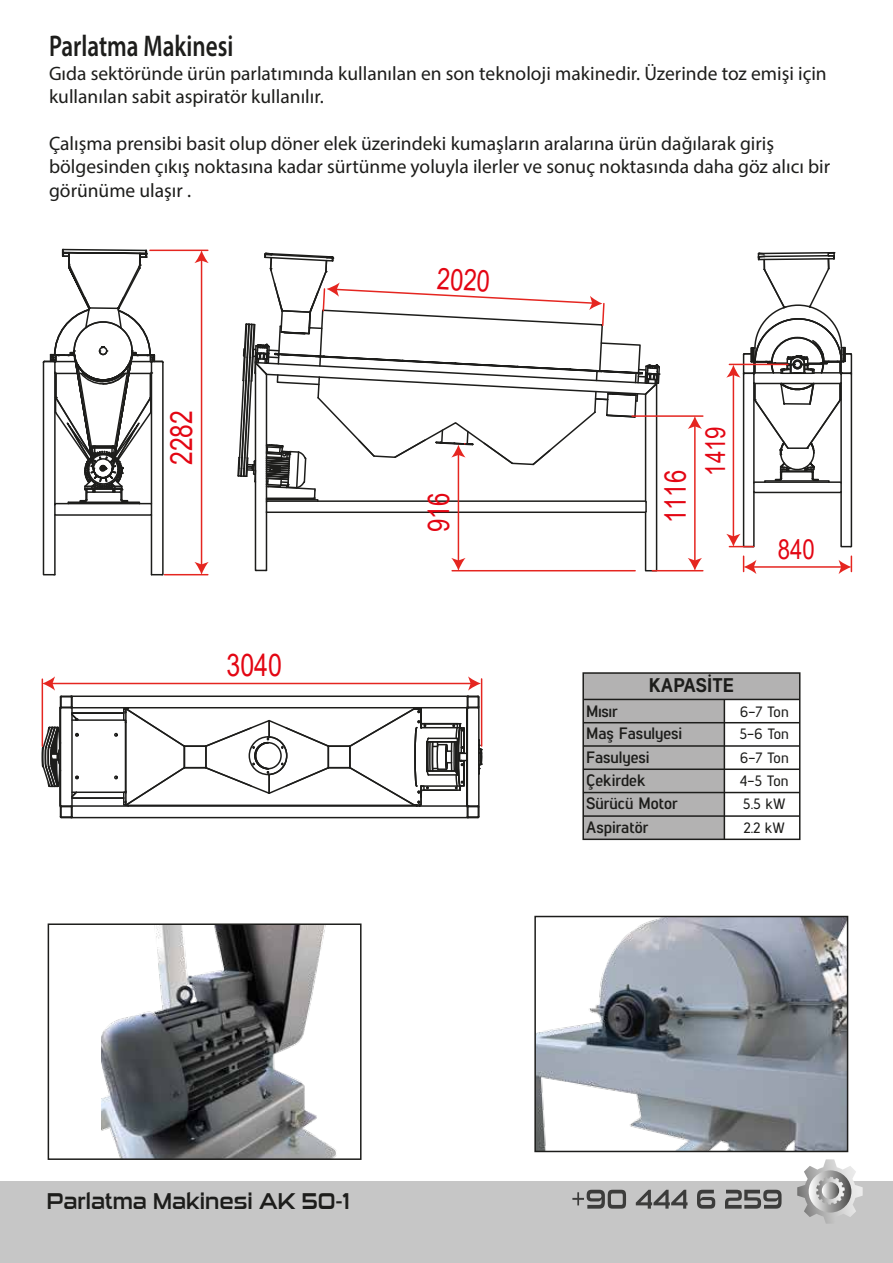
<style>
.page{position:relative;width:893px;height:1263px;background:#fff}
.page>*{position:absolute;margin:0;border:0;box-sizing:border-box;transform-origin:0 0}
.t1{font:31.2px "Arial";color:#e30613;scale:.8 1}
.t2{font:30.75px "Arial";color:#e30613;scale:.8 1}
.t3{font:600 30px "Myriad Pro";color:#1d1d1b;scale:.77 1}
.t4{font:29.85px "Arial";color:#e30613;scale:.8 1}
.t5{font:27.75px "Arial";color:#e30613;scale:.8 1}
.t6{font:22.5px "Sui Generis Rg";color:#1d1d1b;scale:.9 1}
.t7{font:800 19.8px "Lintel";color:#1d1d1b}
.t8{font:19.5px/23.4px "Myriad Pro";color:#1d1d1b}
.t9{font:700 16.5px/23.2px "Lintel";color:#1d1d1b}
.t10{font:500 15px/23.2px "Lintel";color:#1d1d1b;text-align:justify}
</style>
<div class="page">
<img style="left:102px;top:926px;width:235px;height:231px">
<div style="left:48px;top:923px;width:314px;height:237px;border:2px solid #1d1d1b"></div>
<img style="left:537px;top:919px;width:308px;height:230px">
<div style="left:534px;top:916px;width:314px;height:236px;border:2px solid #1d1d1b"></div>
<div style="left:583px;top:673px;width:216px;height:26px;background:#b3b2b2"></div>
<div style="left:583px;top:699px;width:141px;height:140px;background:#b3b2b2"></div>
<div style="left:582px;top:672px;width:218px;height:168px;border:2px solid #1d1d1b"></div>
<hr style="left:584px;top:699px;width:216px;height:1px;background:#1d1d1b">
<hr style="left:724px;top:699px;width:1px;height:140px;background:#1d1d1b">
<hr style="left:583px;top:722px;width:217px;height:1px;background:#1d1d1b">
<hr style="left:583px;top:745px;width:217px;height:2px;background:#1d1d1b">
<hr style="left:583px;top:768px;width:217px;height:2px;background:#1d1d1b">
<hr style="left:583px;top:792px;width:217px;height:1px;background:#1d1d1b">
<hr style="left:583px;top:815px;width:217px;height:2px;background:#1d1d1b">
<hr style="left:753px;top:566px;width:89px;height:2px;background:#e52620">
<svg style="left:743px;top:556px;width:13px;height:18px"></svg>
<svg style="left:839px;top:556px;width:13px;height:18px"></svg>
<svg style="left:726px;top:251px;width:127px;height:297px"></svg>
<hr style="left:632px;top:415px;width:71px;height:2px;background:#e52620">
<hr style="left:652px;top:570px;width:51px;height:1px;background:#e52620">
<hr style="left:694px;top:425px;width:2px;height:137px;background:#e52620">
<svg style="left:688px;top:416px;width:14px;height:13px"></svg>
<svg style="left:688px;top:558px;width:14px;height:12px"></svg>
<svg style="left:41px;top:248px;width:620px;height:571px"></svg>
<div style="left:0;top:1181px;width:893px;height:82px;background:#c6c6c6"></div>
<svg style="left:572px;top:1190px;width:54px;height:19px"></svg>
<svg style="left:636px;top:1190px;width:51px;height:18px"></svg>
<svg style="left:697px;top:1190px;width:18px;height:18px"></svg>
<svg style="left:725px;top:1190px;width:56px;height:18px"></svg>
<svg style="left:797px;top:1159px;width:66px;height:64px"></svg>
<h3 class="t3" style="left:49px;top:27px;width:241px">Parlatma Makinesi</h3>
<p class="t8" style="left:49px;top:61px;width:779px">Gıda sektöründe ürün parlatımında kullanılan en son teknoloji makinedir. Üzerinde toz emişi için kullanılan sabit aspiratör kullanılır.</p>
<p class="t8" style="left:49px;top:131px;width:783px">Çalışma prensibi basit olup döner elek üzerindeki kumaşların aralarına ürün dağılarak giriş bölgesinden çıkış noktasına kadar sürtünme yoluyla ilerler ve sonuç noktasında daha göz alıcı bir görünüme ulaşır .</p>
<h2 class="t2" style="left:160px;top:465px;width:70px;rotate:-90deg">2282</h2>
<h1 class="t1" style="left:227px;top:644px;width:71px">3040</h1>
<h3 class="t4" style="left:438px;top:258px;width:68px;rotate:3deg">2020</h3>
<h3 class="t4" style="left:418px;top:532px;width:51px;rotate:-90deg">916</h3>
<h3 class="t4" style="left:655px;top:523px;width:68px;rotate:-90deg">1116</h3>
<h3 class="t5" style="left:696px;top:476px;width:63px;rotate:-90deg">1419</h3>
<h3 class="t5" style="left:778px;top:530px;width:48px">840</h3>
<p class="t7" style="left:649px;top:671px;width:87px">KAPASİTE</p>
<p class="t9" style="left:586px;top:698px;width:98px">Mısır<br>Maş Fasulyesi<br>Fasulyesi<br>Çekirdek</p>
<p class="t10" style="left:739px;top:699px;width:51px">6-7 Ton 5-6 Ton 6-7 Ton 4-5 Ton</p>
<p class="t9" style="left:586px;top:791px;width:93px">Sürücü Motor</p>
<p class="t10" style="left:743px;top:792px;width:44px">5.5 kW</p>
<p class="t9" style="left:586px;top:814px;width:64px">Aspiratör</p>
<p class="t10" style="left:743px;top:815px;width:43px">2.2 kW</p>
<p class="t6" style="left:47px;top:1188px;width:338px">Parlatma Makinesi AK 50-1</p>
</div>
